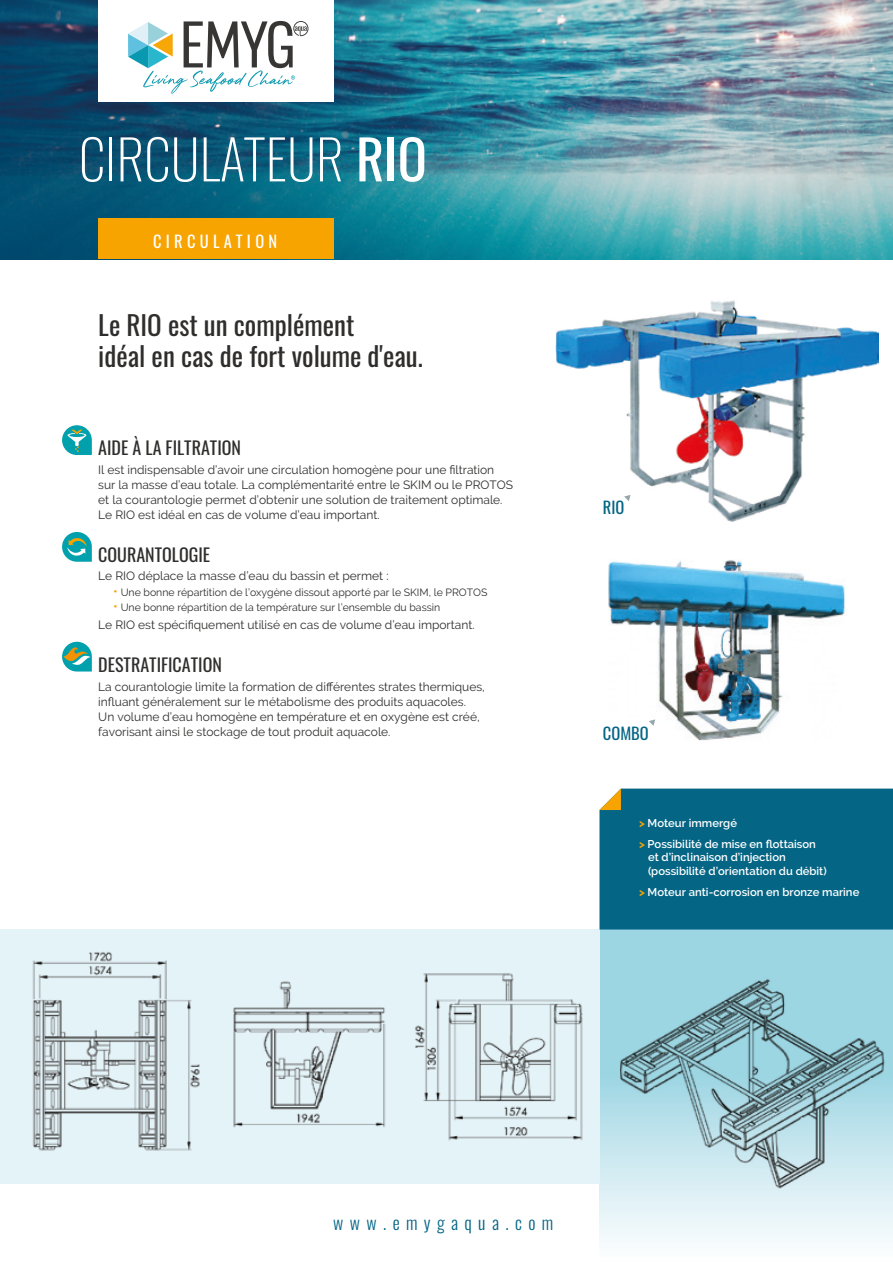
<style>
.page{position:relative;width:893px;height:1263px;background:#fff}
.page>*{position:absolute;margin:0;border:0;box-sizing:border-box;transform-origin:0 0}
.t1{font:200 54.3px "Oswald";color:#fff}
.t2{font:27px/31.5px "Oswald";color:#2f2e2d}
.t3{font:18px "Oswald";color:#2f2e2d}
.t4{font:300 17.7px "Oswald";letter-spacing:.36em;color:#056585}
.t5{font:16.5px "Oswald";letter-spacing:.26em;color:#fff}
.t6{font:16.5px "Oswald";color:#056585}
.t7{font:12px/15px "Raleway";color:#2f2e2d}
.t8{font:600 11.25px/21px "Raleway";color:#fff}
.t9{font:10.5px "Raleway";color:#2f2e2d}
.s1{font-weight:400}
.s2{font-size:13.5px;color:#f7a400}
.s3{font-weight:700;color:#f7a400}
</style>
<div class="page">
<img style="left:0;top:0;width:893px;height:259px">
<svg style="left:599px;top:929px;width:294px;height:312px;background:#c1e4ed"></svg>
<div style="left:0;top:929px;width:599px;height:255px;background:#e4f3f8"></div>
<div style="left:599px;top:788px;width:294px;height:141px;background:#056585"></div>
<img style="left:233px;top:981px;width:153px;height:147px">
<img style="left:415px;top:973px;width:168px;height:168px">
<img style="left:32px;top:952px;width:168px;height:199px">
<img style="left:612px;top:974px;width:274px;height:218px">
<img style="left:555px;top:300px;width:323px;height:222px">
<img style="left:608px;top:560px;width:237px;height:181px">
<svg style="left:624px;top:495px;width:6px;height:6px"></svg>
<svg style="left:649px;top:719px;width:6px;height:7px"></svg>
<div style="left:98px;top:218px;width:236px;height:41px;background:#f7a400"></div>
<div style="left:98px;top:0;width:236px;height:102px;background:#fff"></div>
<svg style="left:128px;top:21px;width:180px;height:73px"></svg>
<svg style="left:62px;top:425px;width:30px;height:30px"></svg>
<svg style="left:62px;top:532px;width:30px;height:30px"></svg>
<svg style="left:62px;top:642px;width:30px;height:29px"></svg>
<h1 class="t1" style="left:79px;top:111px;width:350px">CIRCULATEUR <span class="s1">RIO</span></h1>
<h3 class="t5" style="left:153px;top:226px;width:126px">CIRCULATION</h3>
<h2 class="t2" style="left:98px;top:306px;width:326px">Le RIO est un complément<br>idéal en cas de fort volume d'eau.</h2>
<h3 class="t3" style="left:98px;top:431px;width:144px">AIDE À LA FILTRATION</h3>
<p class="t7" style="left:98px;top:462px;width:416px">Il est indispensable d’avoir une circulation homogène pour une filtration sur la masse d’eau totale. La complémentarité entre le SKIM ou le PROTOS et la courantologie permet d’obtenir une solution de traitement optimale.<br>Le RIO est idéal en cas de volume d’eau important.</p>
<h3 class="t3" style="left:98px;top:538px;width:113px">COURANTOLOGIE</h3>
<p class="t7" style="left:98px;top:568px;width:292px">Le RIO déplace la masse d’eau du bassin et permet :</p>
<p class="t9" style="left:113px;top:586px;width:376px"><span class="s2">•</span> Une bonne répartition de l’oxygène dissout apporté par le SKIM, le PROTOS</p>
<p class="t9" style="left:113px;top:601px;width:329px"><span class="s2">•</span> Une bonne répartition de la température sur l’ensemble du bassin</p>
<p class="t7" style="left:98px;top:618px;width:378px">Le RIO est spécifiquement utilisé en cas de volume d’eau important.</p>
<h3 class="t3" style="left:98px;top:649px;width:125px">DESTRATIFICATION</h3>
<p class="t7" style="left:98px;top:680px;width:388px">La courantologie limite la formation de différentes strates thermiques, influant généralement sur le métabolisme des produits aquacoles.<br>Un volume d’eau homogène en température et en oxygène est créé, favorisant ainsi le stockage de tout produit aquacole.</p>
<h3 class="t6" style="left:603px;top:492px;width:23px">RIO</h3>
<h3 class="t6" style="left:603px;top:718px;width:47px">COMBO</h3>
<p class="t8" style="left:639px;top:812px;width:179px"><span class="s3">&gt;</span> Moteur immergé<br><span class="s3">&gt;</span> Possibilité de mise en flottaison</p>
<p class="t8" style="left:648px;top:850px;width:180px;line-height:13.5px">et d’inclinaison d’injection (possibilité d’orientation du débit)</p>
<p class="t8" style="left:639px;top:881px;width:222px"><span class="s3">&gt;</span> Moteur anti-corrosion en bronze marine</p>
<h3 class="t4" style="left:333px;top:1207px;width:221px">www.emygaqua.com</h3>
</div>
